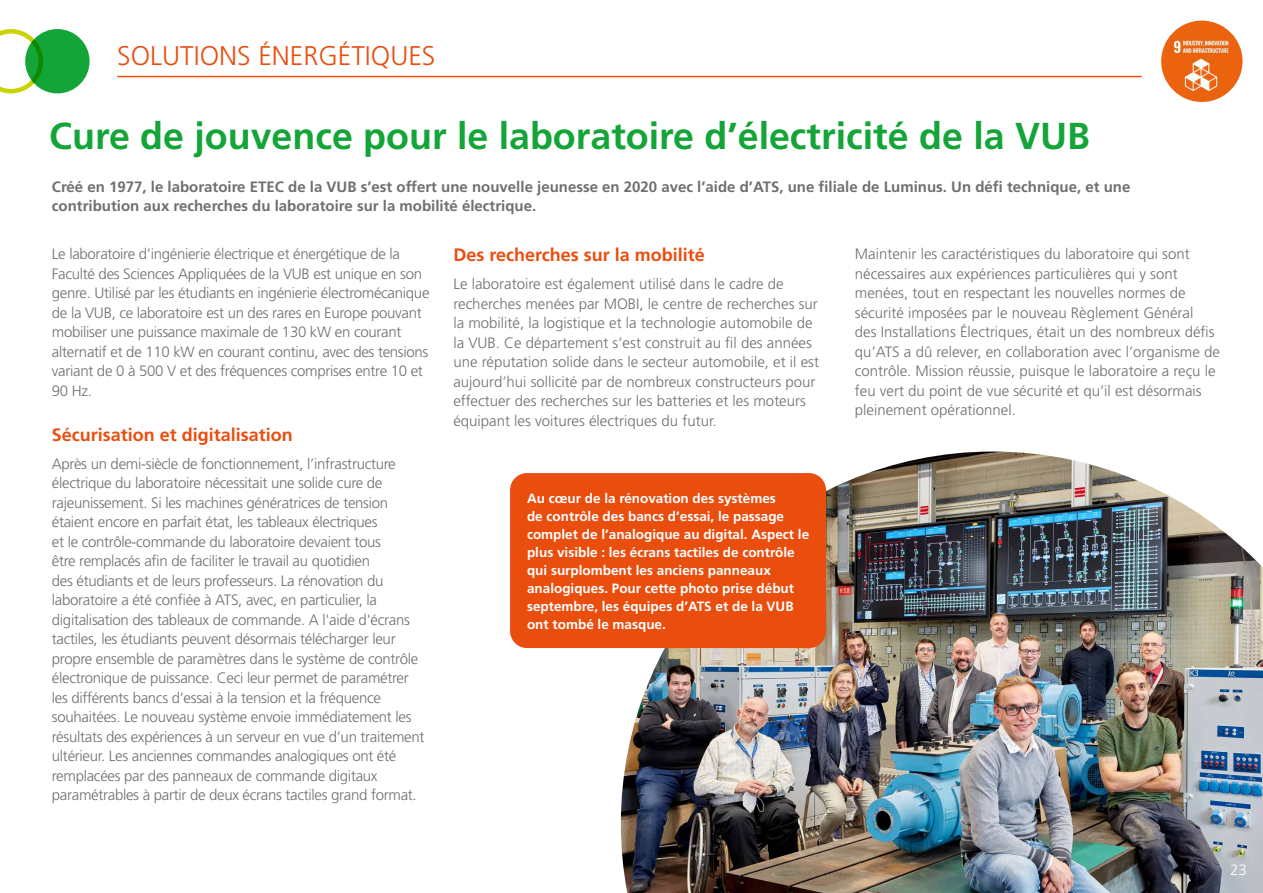
<style>
.page{position:relative;width:1263px;height:893px;background:#fff}
.page>*{position:absolute;margin:0;border:0;box-sizing:border-box;transform-origin:0 0}
.t1{font:700 37.5px "Frutiger LT Std";color:#13a538}
.t2{font:300 27px "Frutiger LT Std";color:#e94e0f}
.t3{font:700 18px "Frutiger LT Std";color:#e94e0f}
.t4{font:300 15px/19.5px "Frutiger LT Std";letter-spacing:-.02em;color:#706f6f}
.t5{font:300 15px/19.5px "Frutiger LT Std";color:#706f6f}
.t6{font:700 15px/19.5px "Frutiger LT Std";color:#706f6f}
.t7{font:300 15px "Frutiger LT Std";color:#fff}
.t8{font:700 13.5px/18px "Frutiger LT Std";color:#fff}
</style>
<div class="page">
<div style="left:25px;top:29px;width:65px;height:64px;background:#13a538;border-radius:50%"></div>
<svg style="left:0;top:29px;width:43px;height:64px"></svg>
<img style="left:621px;top:451px;width:642px;height:442px">
<div style="left:510px;top:473px;width:316px;height:175px;background:#e94e0f;border-radius:17px"></div>
<img style="left:1161px;top:21px;width:81px;height:81px;border-radius:41px">
<hr style="left:117px;top:76px;width:1024px;height:1px;background:#e94e0f">
<h2 class="t2" style="left:117px;top:40px;width:320px">SOLUTIONS ÉNERGÉTIQUES</h2>
<h1 class="t1" style="left:49px;top:114px;width:1042px">Cure de jouvence pour le laboratoire d’électricité de la VUB</h1>
<p class="t6" style="left:52px;top:177px;width:1080px">Créé en 1977, le laboratoire ETEC de la VUB s’est offert une nouvelle jeunesse en 2020 avec l’aide d’ATS, une filiale de Luminus. Un défi technique, et une contribution aux recherches du laboratoire sur la mobilité électrique.</p>
<p class="t4" style="left:52px;top:244px;width:379px">Le laboratoire d’ingénierie électrique et énergétique de la Faculté des Sciences Appliquées de la VUB est unique en son genre. Utilisé par les étudiants en ingénierie électromécanique de la VUB, ce laboratoire est un des rares en Europe pouvant mobiliser une puissance maximale de 130 kW en courant alternatif et de 110 kW en courant continu, avec des tensions variant de 0 à 500 V et des fréquences comprises entre 10 et 90 Hz.</p>
<p class="t3" style="left:52px;top:424px;width:243px">Sécurisation et digitalisation</p>
<p class="t4" style="left:52px;top:454px;width:374px">Après un demi-siècle de fonctionnement, l’infrastructure électrique du laboratoire nécessitait une solide cure de rajeunissement. Si les machines génératrices de tension étaient encore en parfait état, les tableaux électriques<br>et le contrôle-commande du laboratoire devaient tous<br>être remplacés afin de faciliter le travail au quotidien<br>des étudiants et de leurs professeurs. La rénovation du laboratoire a été confiée à ATS, avec, en particulier, la digitalisation des tableaux de commande. A l'aide d'écrans tactiles, les étudiants peuvent désormais télécharger leur propre ensemble de paramètres dans le système de contrôle électronique de puissance. Ceci leur permet de paramétrer les différents bancs d’essai à la tension et la fréquence souhaitées. Le nouveau système envoie immédiatement les résultats des expériences à un serveur en vue d’un traitement ultérieur. Les anciennes commandes analogiques ont été remplacées par des panneaux de commande digitaux paramétrables à partir de deux écrans tactiles grand format.</p>
<p class="t3" style="left:453px;top:245px;width:253px">Des recherches sur la mobilité</p>
<p class="t5" style="left:453px;top:275px;width:367px">Le laboratoire est également utilisé dans le cadre de recherches menées par MOBI, le centre de recherches sur la mobilité, la logistique et la technologie automobile de la VUB. Ce département s’est construit au fil des années une réputation solide dans le secteur automobile, et il est aujourd’hui sollicité par de nombreux constructeurs pour effectuer des recherches sur les batteries et les moteurs équipant les voitures électriques du futur.</p>
<p class="t8" style="left:527px;top:489px;width:284px">Au cœur de la rénovation des systèmes<br>de contrôle des bancs d’essai, le passage complet de l’analogique au digital. Aspect le plus visible : les écrans tactiles de contrôle qui surplombent les anciens panneaux analogiques. Pour cette photo prise début septembre, les équipes d’ATS et de la VUB ont tombé le masque.</p>
<p class="t5" style="left:855px;top:244px;width:366px">Maintenir les caractéristiques du laboratoire qui sont nécessaires aux expériences particulières qui y sont menées, tout en respectant les nouvelles normes de sécurité imposées par le nouveau Règlement Général<br>des Installations Électriques, était un des nombreux défis qu’ATS a dû relever, en collaboration avec l’organisme de contrôle. Mission réussie, puisque le laboratoire a reçu le feu vert du point de vue sécurité et qu’il est désormais pleinement opérationnel.</p>
<p class="t7" style="left:1230px;top:861px;width:18px">23</p>
</div>
